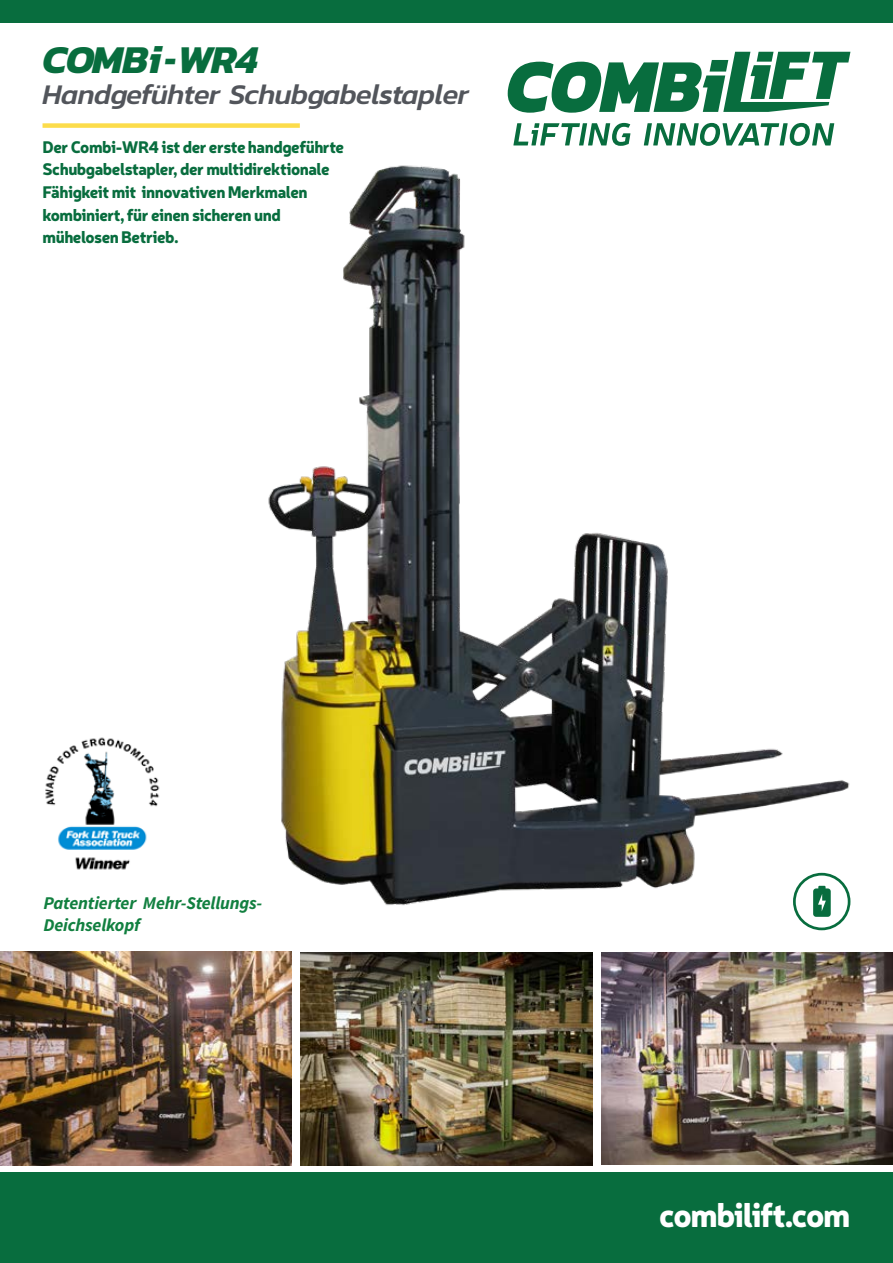
<style>
.page{position:relative;width:893px;height:1263px;background:#fff}
.page>*{position:absolute;margin:0;border:0;box-sizing:border-box;transform-origin:0 0}
.t1{font:italic 700 40.05px "Kanit";letter-spacing:-.02em;color:#086d3e}
.t2{font:900 33px "Neris";letter-spacing:-.04em;color:#fff}
.t3{font:italic 500 28.95px "Kanit";letter-spacing:-.02em;color:#52555b}
.t4{font:italic 700 18px/22.5px "Source Sans Pro";letter-spacing:-.01em;color:#128040}
.t5{font:900 16.5px/22.6px "Neris";letter-spacing:-.03em;color:#086d3e}
</style>
<div class="page">
<div style="left:0;top:0;width:893px;height:22px;background:#086d3e"></div>
<svg style="left:508px;top:52px;width:342px;height:61px"></svg>
<svg style="left:513px;top:123px;width:117px;height:23px"></svg>
<svg style="left:644px;top:123px;width:190px;height:23px"></svg>
<div style="left:43px;top:123px;width:257px;height:5px;background:#fcdc4b"></div>
<svg style="left:794px;top:910px;width:56px;height:20px"></svg>
<img style="left:45px;top:737px;width:115px;height:133px">
<img style="left:0;top:952px;width:292px;height:213px">
<img style="left:601px;top:952px;width:292px;height:213px">
<img style="left:300px;top:952px;width:292px;height:213px">
<img style="left:268px;top:165px;width:583px;height:745px">
<div style="left:0;top:1172px;width:893px;height:91px;background:#086d3e"></div>
<h1 class="t1" style="left:43px;top:28px;width:217px">COMBi-WR4</h1>
<h3 class="t3" style="left:43px;top:74px;width:428px">Handgefühter Schubgabelstapler</h3>
<p class="t5" style="left:43px;top:135px;width:303px">Der Combi-WR4 ist der erste handgeführte Schubgabelstapler, der multidirektionale Fähigkeit mit innovativen Merkmalen kombiniert, für einen sicheren und mühelosen Betrieb.</p>
<p class="t4" style="left:44px;top:891px;width:220px">Patentierter Mehr-Stellungs-<br>Deichselkopf</p>
<h2 class="t2" style="left:659px;top:1191px;width:193px">combilift.com</h2>
</div>
